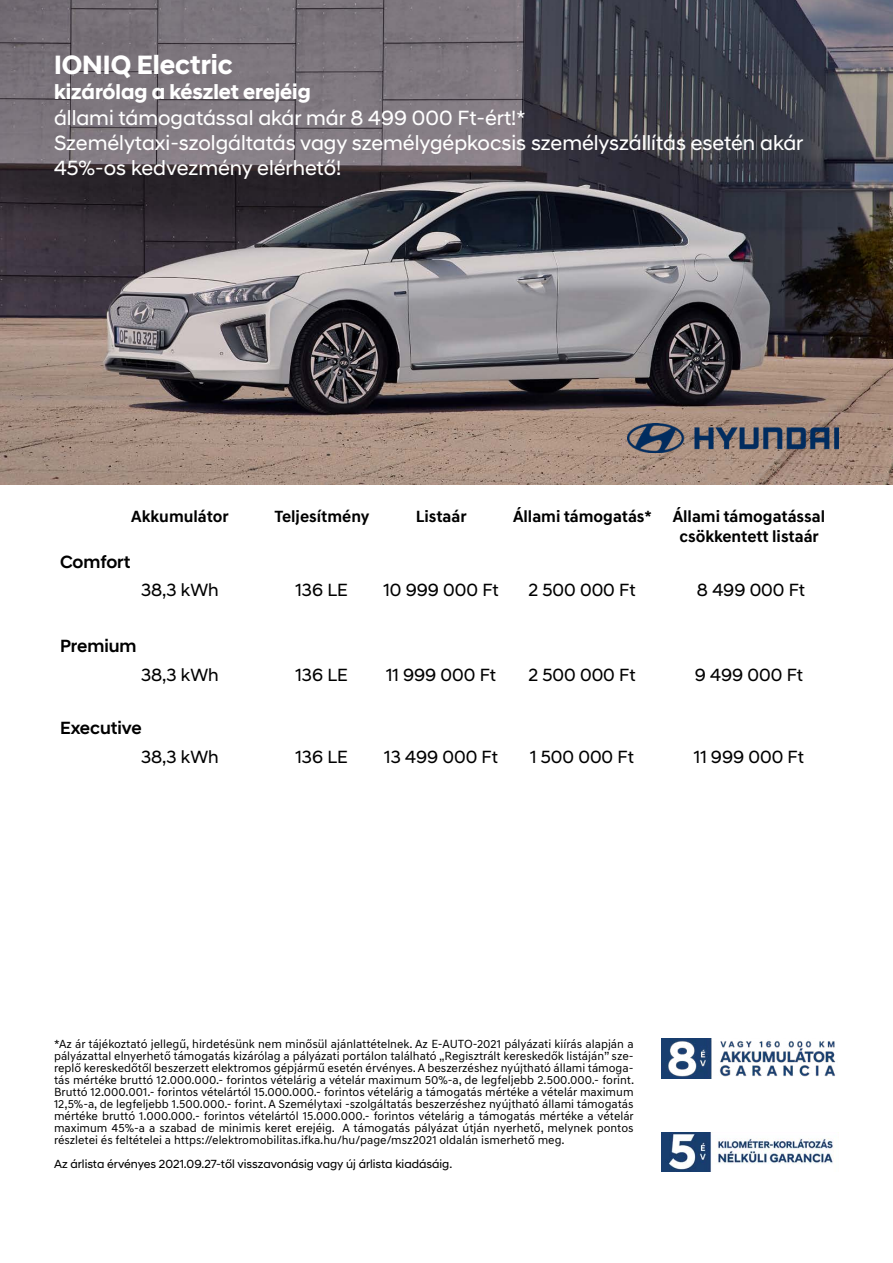
<style>
.page{position:relative;width:893px;height:1263px;background:#fff}
.page>*{position:absolute;margin:0;border:0;box-sizing:border-box;transform-origin:0 0}
.t1{font:700 27px "Hyundai Sans Head";color:#fff}
.t2{font:21px/25.2px "Hyundai Sans Head";color:#fff}
.t3{font:700 21px "Hyundai Sans Head";color:#fff}
.t4{font:18px "Hyundai Sans Head";color:#000}
.t5{font:500 18px "Hyundai Sans Head";color:#000}
.t6{font:700 16.5px/19.8px "Hyundai Sans Text";color:#000;text-align:center}
.t7{font:12px/12px "Hyundai Sans Text";color:#000;text-align:justify}
.t8{font:12px "Hyundai Sans Head";color:#000}
</style>
<div class="page">
<img style="left:0;top:0;width:893px;height:484px">
<img style="left:661px;top:1132px;width:173px;height:40px">
<img style="left:661px;top:1039px;width:175px;height:39px">
<img style="left:627px;top:423px;width:212px;height:29px">
<h1 class="t1" style="left:54px;top:49px;width:180px">IONIQ Electric</h1>
<h2 class="t3" style="left:54px;top:80px;width:258px">kizárólag a készlet erejéig</h2>
<h2 class="t2" style="left:54px;top:105px;width:751px">állami támogatással akár már 8 499 000 Ft-ért!*<br>Személytaxi-szolgáltatás vagy személygépkocsis személyszállítás esetén akár<br>45%-os kedvezmény elérhető!</h2>
<h3 class="t6" style="left:131px;top:507px;width:99px">Akkumulátor</h3>
<h3 class="t6" style="left:274px;top:507px;width:97px">Teljesítmény</h3>
<h3 class="t6" style="left:416px;top:507px;width:52px">Listaár</h3>
<h3 class="t6" style="left:513px;top:507px;width:140px">Állami támogatás*</h3>
<h3 class="t6" style="left:673px;top:507px;width:154px">Állami támogatással csökkentett listaár</h3>
<h3 class="t5" style="left:60px;top:551px;width:72px">Comfort</h3>
<h3 class="t4" style="left:141px;top:579px;width:79px">38,3 kWh</h3>
<h3 class="t4" style="left:296px;top:579px;width:54px">136 LE</h3>
<h3 class="t4" style="left:383px;top:579px;width:117px">10 999 000 Ft</h3>
<h3 class="t4" style="left:528px;top:579px;width:108px">2 500 000 Ft</h3>
<h3 class="t4" style="left:697px;top:579px;width:110px">8 499 000 Ft</h3>
<h3 class="t5" style="left:60px;top:635px;width:78px">Premium</h3>
<h3 class="t4" style="left:141px;top:664px;width:79px">38,3 kWh</h3>
<h3 class="t4" style="left:296px;top:664px;width:54px">136 LE</h3>
<h3 class="t4" style="left:386px;top:664px;width:111px">11 999 000 Ft</h3>
<h3 class="t4" style="left:528px;top:664px;width:108px">2 500 000 Ft</h3>
<h3 class="t4" style="left:695px;top:664px;width:110px">9 499 000 Ft</h3>
<h3 class="t5" style="left:60px;top:717px;width:83px">Executive</h3>
<h3 class="t4" style="left:141px;top:746px;width:79px">38,3 kWh</h3>
<h3 class="t4" style="left:296px;top:746px;width:54px">136 LE</h3>
<h3 class="t4" style="left:384px;top:746px;width:115px">13 499 000 Ft</h3>
<h3 class="t4" style="left:530px;top:746px;width:105px">1 500 000 Ft</h3>
<h3 class="t4" style="left:694px;top:746px;width:111px">11 999 000 Ft</h3>
<p class="t7" style="left:54px;top:1038px;width:582px">*Az ár tájékoztató jellegű, hirdetésünk nem minősül ajánlattételnek. Az E-AUTO-2021 pályázati kiírás alapján a pályázattal elnyerhető támogatás kizárólag a pályázati portálon található „Regisztrált kereskedők listáján” sze&shy;replő kereskedőtől beszerzett elektromos gépjármű esetén érvényes. A beszerzéshez nyújtható állami támoga&shy;tás mértéke bruttó 12.000.000.- forintos vételárig a vételár maximum 50%-a, de legfeljebb 2.500.000.- forint.<br>Bruttó 12.000.001.- forintos vételártól 15.000.000.- forintos vételárig a támogatás mértéke a vételár maximum 12,5%-a, de legfeljebb 1.500.000.- forint. A Személytaxi -szolgáltatás beszerzéshez nyújtható állami támogatás mértéke bruttó 1.000.000.- forintos vételártól 15.000.000.- forintos vételárig a támogatás mértéke a vételár maximum 45%-a a szabad de minimis keret erejéig. A támogatás pályázat útján nyerhető, melynek pontos részletei és feltételei a https://elektromobilitas.ifka.hu/hu/page/msz2021 oldalán ismerhető meg.</p>
<p class="t8" style="left:54px;top:1157px;width:400px">Az árlista érvényes 2021.09.27-től visszavonásig vagy új árlista kiadásáig.</p>
</div>
